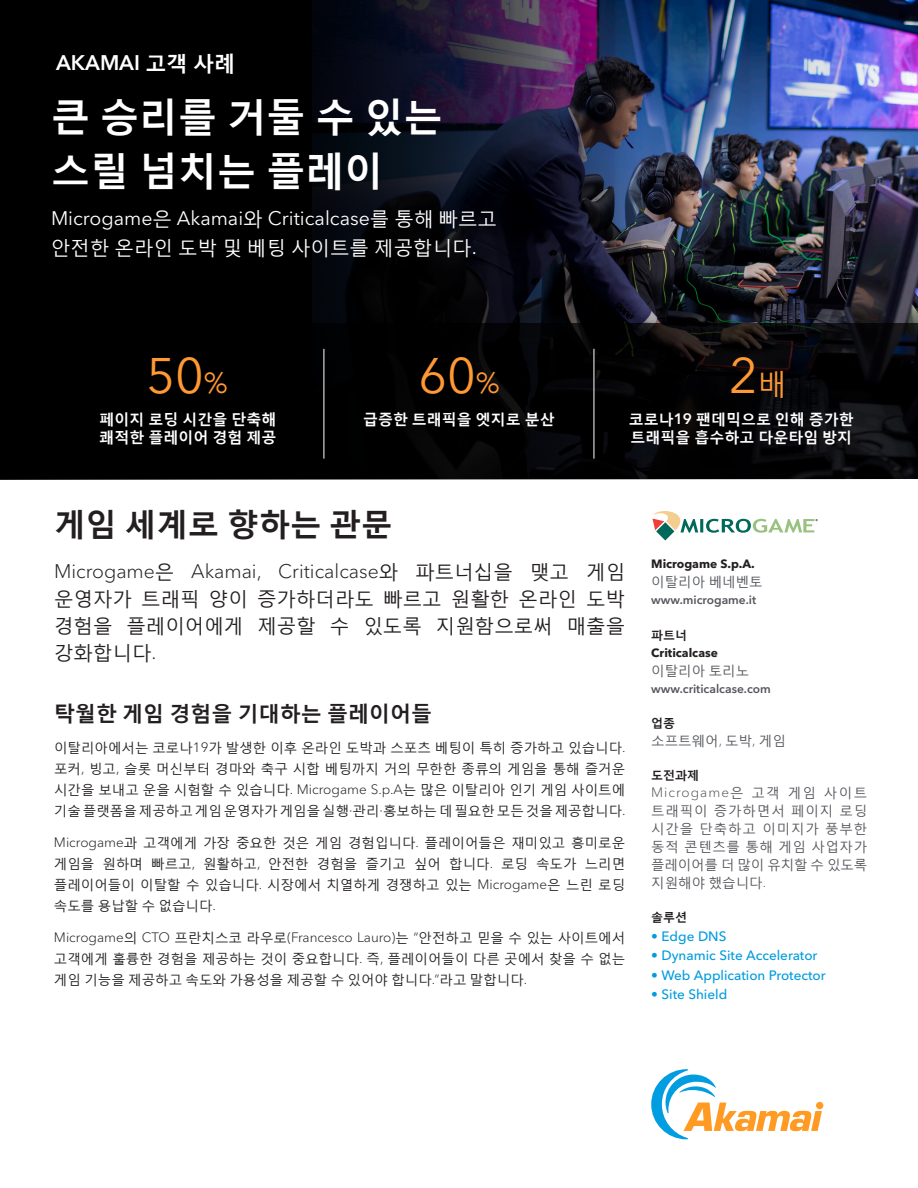
<style>
.page{position:relative;width:918px;height:1188px;background:#fff}
.page>*{position:absolute;margin:0;border:0;box-sizing:border-box;transform-origin:0 0}
.t1{font:49.5px "Avenir Next LT Pro";color:#f93}
.ACS_Header{font:700 39px/54px "Malgun Gothic";color:#fff}
.ACS_Text_Header{font:700 31.5px "Malgun Gothic";color:#231f20}
.ACS_Text_Subhead{font:700 21px "Malgun Gothic";color:#231f20}
.ACS_Preheader{font:600 21px "Avenir Next LT Pro";color:#fff}
.ACS_Text_Intro_Para{font:19.5px/27px "Malgun Gothic";color:#231f20;text-align:justify}
.ACS_Text_Intro_Para-2{font:19.5px/28.5px "Avenir Next LT Pro";color:#fff}
.t2{font:700 15px/18px "Malgun Gothic";color:#fff}
.ACS_Text_Main{font:13.5px/21px "Malgun Gothic";color:#231f20;text-align:justify}
.ACS_Sidebar_Details{font:13.5px/18px "Malgun Gothic";color:#54565b;text-align:justify}
.ACS_Sidebar_Details-2{font:500 13.5px "Avenir Next LT Pro";color:#009cde}
.ACS_Sidebar_URL{font:600 12px "Avenir Next LT Pro";color:#54565b}
.ACS_Sidebar_Details-3{font:700 12px/18px "Avenir Next LT Pro";color:#231f20}
.ACS_Sidebar_Details-4{font:700 12px "Malgun Gothic";color:#231f20}
.s1{font-family:"Malgun Gothic";font-weight:700}
.s2{font-family:"Malgun Gothic"}
.s3{font-size:28.8px}
.s4{font-family:"Malgun Gothic";font-size:28.8px}
.s5{font-family:"Avenir Next LT Pro";font-weight:600}
.s6{font-family:"Avenir Next LT Pro";font-weight:300}
</style>
<div class="page">
<img style="left:0;top:0;width:916px;height:480px">
<div style="left:816px;top:1102px;width:7px;height:7px;background:#ff9a22;border-radius:50%"></div>
<svg style="left:651px;top:1069px;width:171px;height:70px"></svg>
<svg style="left:0;top:324px;width:918px;height:155px;background:#030304"></svg>
<hr style="left:324px;top:349px;width:1px;height:110px;background:#fff">
<hr style="left:594px;top:349px;width:1px;height:110px;background:#fff">
<svg style="left:652px;top:511px;width:166px;height:29px"></svg>
<p class="ACS_Preheader" style="left:56px;top:50px;width:180px">AKAMAI <span class="s1">고객 사례</span></p>
<p class="ACS_Header" style="left:51px;top:89px;width:393px">큰 승리를 거둘 수 있는 스릴 넘치는 플레이</p>
<p class="ACS_Text_Intro_Para-2" style="left:51px;top:204px;width:448px">Microgame<span class="s2">은</span> Akamai<span class="s2">와</span> Criticalcase<span class="s2">를 통해 빠르고 안전한 온라인 도박 및 베팅 사이트를 제공합니다</span>.</p>
<p class="t1" style="left:146px;top:346px;width:83px">50<span class="s3">%</span></p>
<p class="t1" style="left:418px;top:346px;width:83px">60<span class="s3">%</span></p>
<p class="t1" style="left:729px;top:346px;width:59px">2<span class="s4">배</span></p>
<p class="t2" style="left:100px;top:410px;width:178px">페이지 로딩 시간을 단축해 쾌적한 플레이어 경험 제공</p>
<p class="t2" style="left:363px;top:410px;width:193px">급증한 트래픽을 엣지로 분산</p>
<p class="t2" style="left:629px;top:410px;width:227px">코로나<span class="s5">19</span> 팬데믹으로 인해 증가한 트래픽을 흡수하고 다운타임 방지</p>
<p class="ACS_Text_Header" style="left:54px;top:504px;width:340px">게임 세계로 향하는 관문</p>
<p class="ACS_Text_Intro_Para" style="left:54px;top:557px;width:573px"><span class="s6">Microgame</span>은 <span class="s6">Akamai, Criticalcase</span>와 파트너십을 맺고 게임 운영자가 트래픽 양이 증가하더라도 빠르고 원활한 온라인 도박 경험을 플레이어에게 제공할 수 있도록 지원함으로써 매출을 강화합니다<span class="s6">.</span></p>
<p class="ACS_Text_Subhead" style="left:54px;top:700px;width:379px">탁월한 게임 경험을 기대하는 플레이어들</p>
<p class="ACS_Text_Main" style="left:54px;top:737px;width:573px">이탈리아에서는 코로나<span class="s6">19</span>가 발생한 이후 온라인 도박과 스포츠 베팅이 특히 증가하고 있습니다<span class="s6">. </span>포커<span class="s6">,</span> 빙고<span class="s6">,</span> 슬롯 머신부터 경마와 축구 시합 베팅까지 거의 무한한 종류의 게임을 통해 즐거운 시간을 보내고 운을 시험할 수 있습니다<span class="s6">. Microgame S.p.A</span>는 많은 이탈리아 인기 게임 사이트에 기술플랫폼을제공하고게임운영자가게임을실행<span class="s6">·</span>관리<span class="s6">·</span>홍보하는데필요한모든것을제공합니다<span class="s6">.</span></p>
<p class="ACS_Text_Main" style="left:54px;top:832px;width:573px"><span class="s6">Microgame</span>과 고객에게 가장 중요한 것은 게임 경험입니다<span class="s6">.</span> 플레이어들은 재미있고 흥미로운 게임을 원하며 빠르고<span class="s6">,</span> 원활하고<span class="s6">,</span> 안전한 경험을 즐기고 싶어 합니다<span class="s6">.</span> 로딩 속도가 느리면 플레이어들이 이탈할 수 있습니다<span class="s6">.</span> 시장에서 치열하게 경쟁하고 있는 <span class="s6">Microgame</span>은 느린 로딩 속도를 용납할 수 없습니다<span class="s6">.</span></p>
<p class="ACS_Text_Main" style="left:54px;top:927px;width:573px"><span class="s6">Microgame</span>의 <span class="s6">CTO</span> 프란치스코 라우로<span class="s6">(Francesco Lauro)</span>는 <span class="s6">“</span>안전하고 믿을 수 있는 사이트에서 고객에게 훌륭한 경험을 제공하는 것이 중요합니다<span class="s6">.</span> 즉<span class="s6">,</span> 플레이어들이 다른 곳에서 찾을 수 없는 게임 기능을 제공하고 속도와 가용성을 제공할 수 있어야 합니다<span class="s6">.”</span>라고 말합니다<span class="s6">.</span></p>
<p class="ACS_Sidebar_Details-3" style="left:651px;top:555px;width:105px">Microgame S.p.A.</p>
<p class="ACS_Sidebar_Details" style="left:651px;top:573px;width:113px">이탈리아 베네벤토</p>
<p class="ACS_Sidebar_URL" style="left:651px;top:593px;width:107px">www.microgame.it</p>
<p class="ACS_Sidebar_Details-3" style="left:651px;top:625px;width:68px"><span class="s2">파트너<br></span>Criticalcase</p>
<p class="ACS_Sidebar_Details" style="left:651px;top:661px;width:100px">이탈리아 토리노</p>
<p class="ACS_Sidebar_URL" style="left:651px;top:681px;width:121px">www.criticalcase.com</p>
<p class="ACS_Sidebar_Details-4" style="left:651px;top:715px;width:25px">업종</p>
<p class="ACS_Sidebar_Details" style="left:651px;top:731px;width:136px">소프트웨어<span class="s6">,</span> 도박<span class="s6">,</span> 게임</p>
<p class="ACS_Sidebar_Details-4" style="left:651px;top:767px;width:49px">도전과제</p>
<p class="ACS_Sidebar_Details" style="left:651px;top:783px;width:218px"><span class="s6">Microgame</span>은 고객 게임 사이트 트래픽이 증가하면서 페이지 로딩 시간을 단축하고 이미지가 풍부한 동적 콘텐츠를 통해 게임 사업자가 플레이어를 더 많이 유치할 수 있도록 지원해야 했습니다<span class="s6">.</span></p>
<p class="ACS_Sidebar_Details-4" style="left:651px;top:910px;width:37px">솔루션</p>
<p class="ACS_Sidebar_Details-2" style="left:651px;top:928px;width:77px">• Edge DNS</p>
<p class="ACS_Sidebar_Details-2" style="left:651px;top:947px;width:168px">• Dynamic Site Accelerator</p>
<p class="ACS_Sidebar_Details-2" style="left:651px;top:967px;width:176px">• Web Application Protector</p>
<p class="ACS_Sidebar_Details-2" style="left:651px;top:986px;width:78px">• Site Shield</p>
</div>
